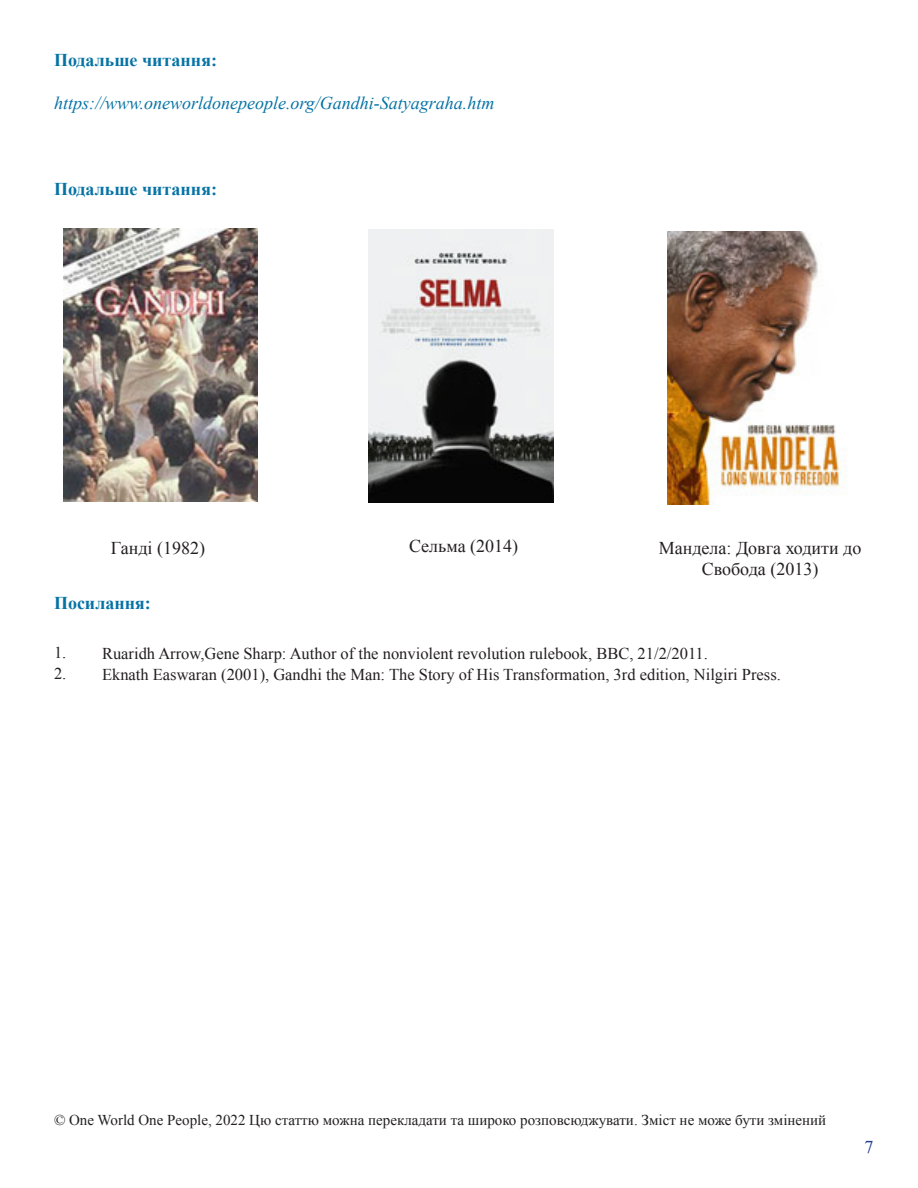
<style>
.page{position:relative;width:918px;height:1188px;background:#fff}
.page>*{position:absolute;margin:0;border:0;box-sizing:border-box;transform-origin:0 0}
.t1{font:18px/21.6px "Times New Roman";color:#231f20;text-align:center}
.t2{font:italic 18px "Times New Roman";color:#0673a5}
.t3{font:700 18px "Times New Roman";color:#0673a5}
.t4{font:18px "Times New Roman";color:#253f8e}
.t5{font:16.5px/21.6px "Times New Roman";color:#231f20}
.t6{font:15px "Times New Roman";color:#231f20}
</style>
<div class="page">
<img style="left:63px;top:229px;width:195px;height:273px">
<img style="left:369px;top:230px;width:184px;height:273px">
<img style="left:668px;top:231px;width:178px;height:273px">
<p class="t3" style="left:54px;top:48px;width:165px">Подальше читання:</p>
<p class="t2" style="left:54px;top:91px;width:442px">https://www.oneworldonepeople.org/Gandhi-Satyagraha.htm</p>
<p class="t3" style="left:54px;top:177px;width:165px">Подальше читання:</p>
<p class="t1" style="left:111px;top:537px;width:96px">Ганді (1982)</p>
<p class="t1" style="left:409px;top:535px;width:111px">Сельма (2014)</p>
<p class="t1" style="left:659px;top:537px;width:204px">Мандела: Довга ходити до<br>Свобода (2013)</p>
<p class="t3" style="left:54px;top:590px;width:98px">Посилання:</p>
<p class="t5" style="left:102px;top:642px;width:680px">Ruaridh Arrow,Gene Sharp: Author of the nonviolent revolution rulebook, BBC, 21/2/2011.<br>Eknath Easwaran (2001), Gandhi the Man: The Story of His Transformation, 3rd edition, Nilgiri Press.</p>
<p class="t5" style="left:54px;top:641px;width:14px">1.</p>
<p class="t5" style="left:54px;top:662px;width:14px">2.</p>
<p class="t6" style="left:54px;top:1110px;width:774px">© One World One People, 2022 Цю статтю можна перекладати та широко розповсюджувати. Зміст не може бути змінений</p>
<p class="t4" style="left:864px;top:1135px;width:10px">7</p>
</div>
